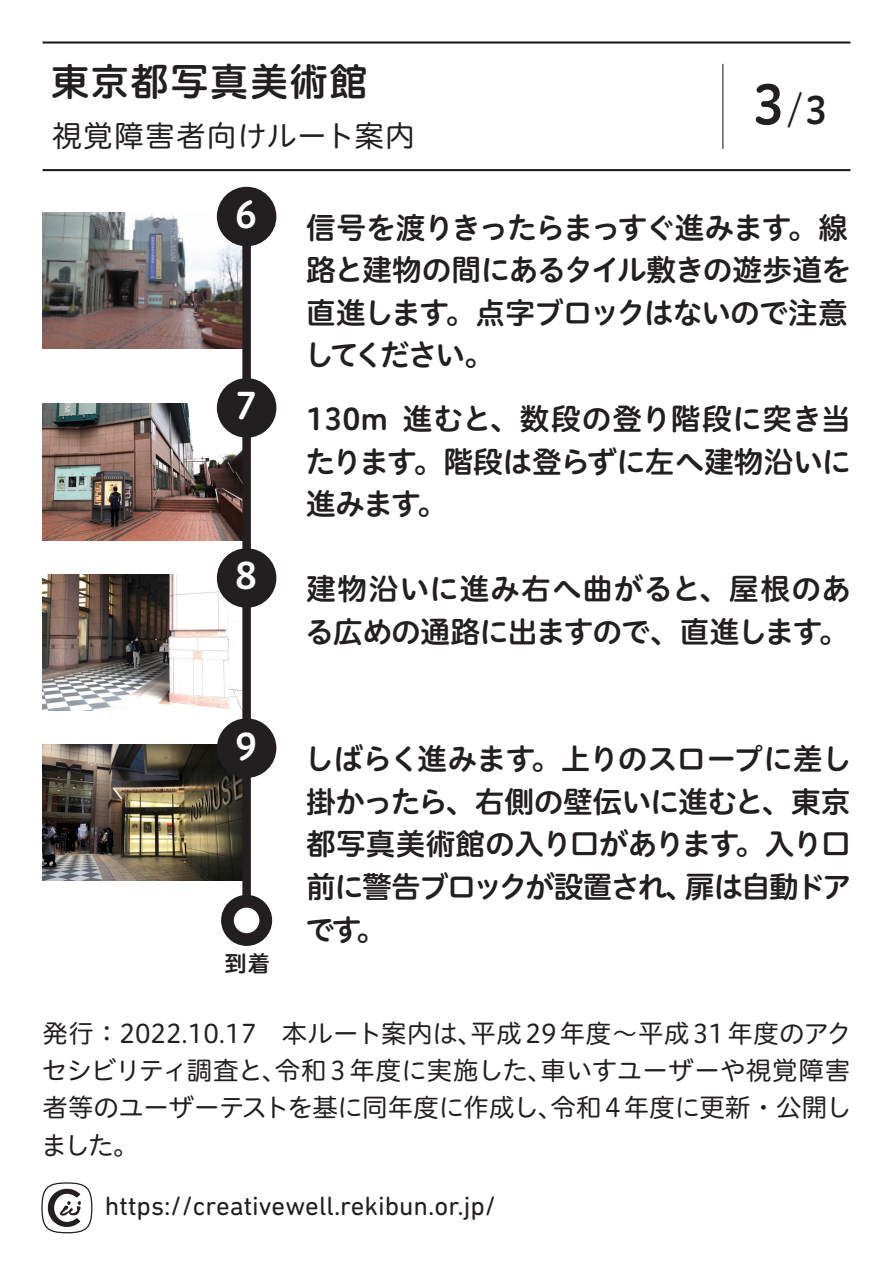
<style>
.page{position:relative;width:893px;height:1263px;background:#fff}
.page>*{position:absolute;margin:0;border:0;box-sizing:border-box;transform-origin:0 0}
.t1{font:53.1px "Hiragino UD Sans R Std N W6";color:#231f20}
.t2{font:38.25px "Hiragino UD Sans R Std N W6";letter-spacing:.04em;color:#231f20}
.t3{font:36.15px "Hiragino UD Sans R Std N W6";color:#fff}
.t4{font:29.7px/42.6px "Hiragino UD Sans R Std N W6";letter-spacing:-.03em;color:#231f20;text-align:justify}
.t5{font:29.7px/42.6px "Hiragino UD Sans R Std N W6";color:#231f20}
.t6{font:29.7px "Hiragino UD Sans R Std N W4";letter-spacing:.035em;color:#231f20}
.t7{font:26.85px "DIN Next Rounded LT Pro";color:#231f20}
.t8{font:25.5px/37.2px "Hiragino UD Sans R Std N W4";letter-spacing:-.005em;color:#231f20;text-align:justify}
.t9{font:22.35px "Hiragino UD Sans R Std N W6";color:#231f20}
.s1{font-family:"Hiragino UD Sans R Std N W3";font-size:37.2px}
.s2{font-size:37.2px}
.s3{font-family:"DIN Next Rounded LT Pro";font-weight:500;font-size:32.7px}
.s4{font-family:"DIN Next Rounded LT Pro";font-size:26.85px}
</style>
<div class="page">
<img style="left:43px;top:404px;width:199px;height:136px">
<img style="left:43px;top:574px;width:199px;height:136px">
<img style="left:43px;top:744px;width:199px;height:136px">
<img style="left:43px;top:213px;width:199px;height:136px">
<div style="left:242px;top:243px;width:9px;height:677px;background:#231f20"></div>
<div style="left:217px;top:187px;width:59px;height:59px;background:#231f20;border-radius:50%"></div>
<div style="left:217px;top:378px;width:59px;height:60px;background:#231f20;border-radius:50%"></div>
<div style="left:217px;top:548px;width:59px;height:60px;background:#231f20;border-radius:50%"></div>
<div style="left:217px;top:718px;width:59px;height:60px;background:#231f20;border-radius:50%"></div>
<hr style="left:43px;top:169px;width:807px;height:2px;background:#231f20">
<hr style="left:43px;top:41px;width:807px;height:3px;background:#231f20">
<div style="left:221px;top:895px;width:51px;height:51px;background:#231f20;border-radius:50%"></div>
<div style="left:234px;top:908px;width:25px;height:25px;background:#fff;border-radius:50%"></div>
<hr style="left:722px;top:64px;width:1px;height:85px;background:#231f20">
<svg style="left:41px;top:1182px;width:51px;height:51px"></svg>
<p class="t2" style="left:51px;top:52px;width:318px">東京都写真美術館</p>
<p class="t6" style="left:52px;top:113px;width:364px">視覚障害者向けルート案内</p>
<h1 class="t1" style="left:752px;top:64px;width:77px">3<span class="s1">/</span><span class="s2">3</span></h1>
<p class="t3" style="left:235px;top:187px;width:23px">6</p>
<p class="t3" style="left:235px;top:378px;width:23px">7</p>
<p class="t3" style="left:235px;top:548px;width:23px">8</p>
<p class="t3" style="left:235px;top:718px;width:23px">9</p>
<p class="t9" style="left:225px;top:947px;width:47px">到着</p>
<p class="t4" style="left:304px;top:205px;width:548px">信号を渡りきったらまっすぐ進みます。線路と建物の間にあるタイル敷きの遊歩道を直進します。点字ブロックはないので注意してください。</p>
<p class="t4" style="left:305px;top:396px;width:548px">130<span class="s3">m</span> 進むと、数段の登り階段に突き当たります。階段は登らずに左へ建物沿いに進みます。</p>
<p class="t5" style="left:305px;top:566px;width:548px">建物沿いに進み右へ曲がると、屋根のある広めの通路に出ますので、直進します。</p>
<p class="t4" style="left:304px;top:736px;width:549px">しばらく進みます。上りのスロープに差し掛かったら、右側の壁伝いに進むと、東京都写真美術館の入り口があります。入り口前に警告ブロックが設置され、扉は自動ドアです。</p>
<p class="t8" style="left:42px;top:1013px;width:812px">発行：2022<span class="s4">.</span>10<span class="s4">.</span>17　本ルート案内は、平成 29年度～平成 31年度のアクセシビリティ調査と、令和 3年度に実施した、車いすユーザーや視覚障害者等のユーザーテストを基に同年度に作成し、令和 4年度に更新・公開しました。</p>
<p class="t7" style="left:105px;top:1190px;width:393px">https://creativewell.rekibun.or.jp/</p>
</div>
